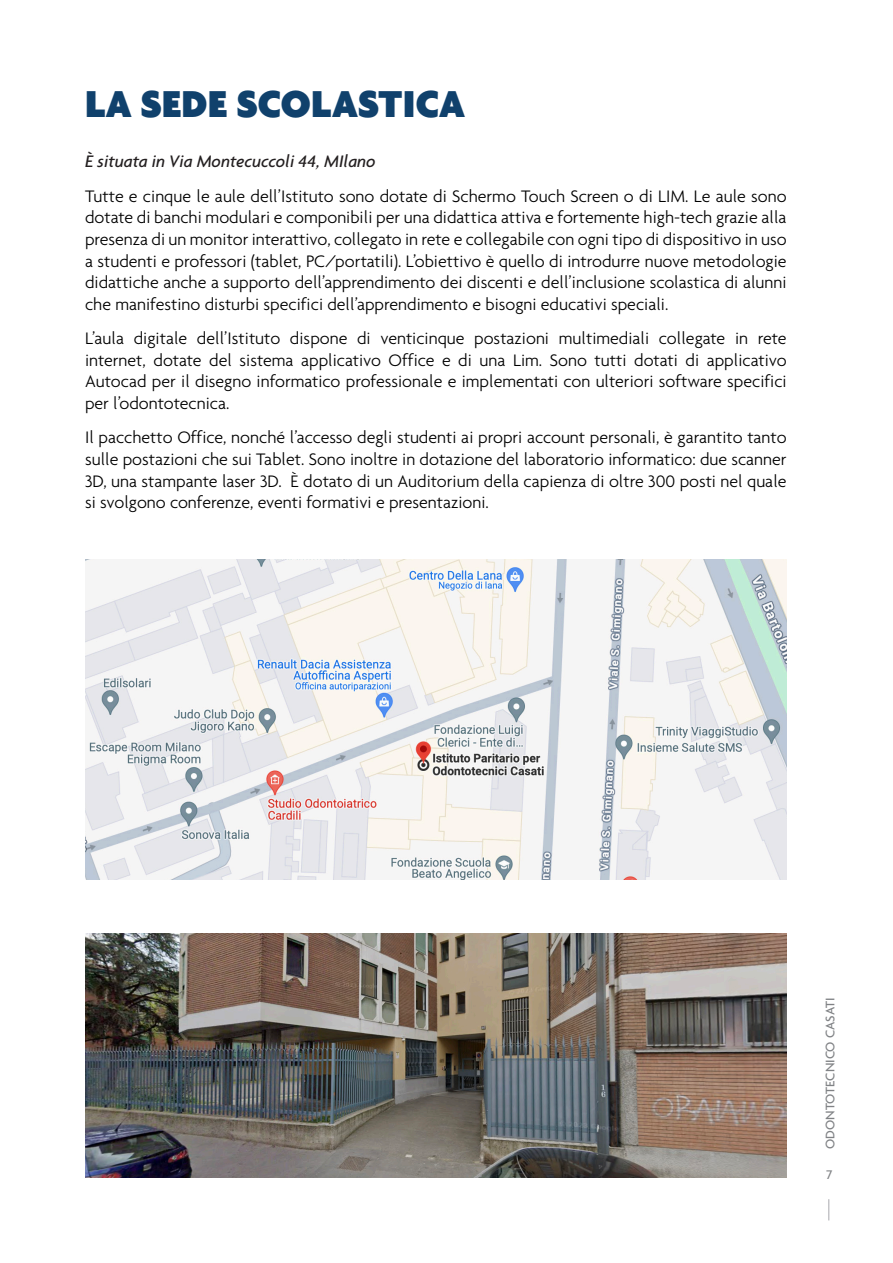
<style>
.page{position:relative;width:893px;height:1263px;background:#fff}
.page>*{position:absolute;margin:0;border:0;box-sizing:border-box;transform-origin:0 0}
.t1{font:900 40.5px "Agenda";color:#10416c}
.t2{font:300 18px/21.6px "Agenda";color:#000;text-align:justify}
.t3{font:italic 500 18px "Agenda";color:#231f20}
.t4{font:500 13.5px "Agenda";color:#808285}
</style>
<div class="page">
<svg style="left:828px;top:1199px;width:1px;height:21px"></svg>
<img style="left:85px;top:559px;width:702px;height:321px">
<img style="left:85px;top:933px;width:702px;height:245px">
<p class="t1" style="left:85px;top:79px;width:381px">LA SEDE SCOLASTICA</p>
<p class="t3" style="left:85px;top:151px;width:292px">È situata in Via Montecuccoli 44, MIlano</p>
<p class="t2" style="left:85px;top:185px;width:703px">Tutte e cinque le aule dell’Istituto sono dotate di Schermo Touch Screen o di LIM. Le aule sono dotate di banchi modulari e componibili per una didattica attiva e fortemente high-tech grazie alla presenza di un monitor interattivo, collegato in rete e collegabile con ogni tipo di dispositivo in uso a studenti e professori (tablet, PC/portatili). L’obiettivo è quello di introdurre nuove metodologie didattiche anche a supporto dell’apprendimento dei discenti e dell’inclusione scolastica di alunni che manifestino disturbi specifici dell’apprendimento e bisogni educativi speciali.</p>
<p class="t2" style="left:85px;top:327px;width:703px">L’aula digitale dell’Istituto dispone di venticinque postazioni multimediali collegate in rete internet, dotate del sistema applicativo Office e di una Lim. Sono tutti dotati di applicativo Autocad per il disegno informatico professionale e implementati con ulteriori software specifici per l’odontotecnica.</p>
<p class="t2" style="left:85px;top:426px;width:703px">Il pacchetto Office, nonché l’accesso degli studenti ai propri account personali, è garantito tanto sulle postazioni che sui Tablet. Sono inoltre in dotazione del laboratorio informatico: due scanner 3D, una stampante laser 3D. È dotato di un Auditorium della capienza di oltre 300 posti nel quale si svolgono conferenze, eventi formativi e presentazioni.</p>
<p class="t4" style="left:822px;top:1149px;width:153px;rotate:-90deg">ODONTOTECNICO CASATI</p>
<p class="t4" style="left:826px;top:1167px;width:8px">7</p>
</div>
